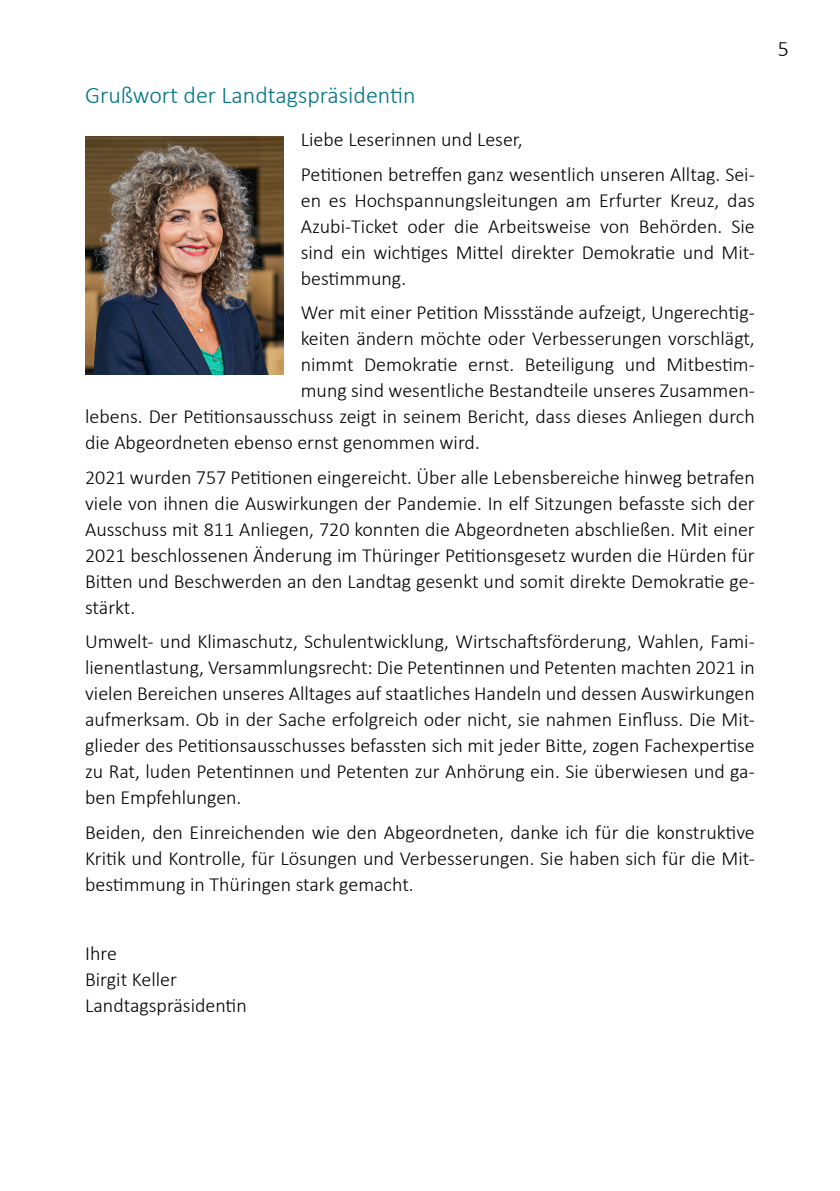
<style>
.page{position:relative;width:840px;height:1191px;background:#fff}
.page>*{position:absolute;margin:0;border:0;box-sizing:border-box;transform-origin:0 0}
.H_2_Grußwort{font:300 24px "Calibri";color:#007485}
.t1{font:300 22px "Calibri";color:#000}
.P_-_Absatz_Grußwort{font:300 20px/26px "Calibri";color:#000;text-align:justify}
</style>
<div class="page">
<img style="left:85px;top:136px;width:198px;height:238px">
<p class="H_2_Grußwort" style="left:85px;top:80px;width:332px">Grußwort der Landtagspräsidentin</p>
<p class="P_-_Absatz_Grußwort" style="left:300px;top:126px;width:223px">Liebe Leserinnen und Leser,</p>
<p class="P_-_Absatz_Grußwort" style="left:300px;top:161px;width:455px">Petitionen betreffen ganz wesentlich unseren Alltag. Sei&shy;en es Hochspannungsleitungen am Erfurter Kreuz, das Azubi-Ticket oder die Arbeitsweise von Behörden. Sie sind ein wichtiges Mittel direkter Demokratie und Mit&shy;bestimmung.</p>
<p class="P_-_Absatz_Grußwort" style="left:300px;top:299px;width:455px">Wer mit einer Petition Missstände aufzeigt, Ungerechtig-</p>
<p class="P_-_Absatz_Grußwort" style="left:300px;top:325px;width:455px">keiten ändern möchte oder Verbesserungen vorschlägt,</p>
<p class="P_-_Absatz_Grußwort" style="left:300px;top:351px;width:455px">nimmt Demokratie ernst. Beteiligung und Mitbestim-</p>
<p class="P_-_Absatz_Grußwort" style="left:300px;top:377px;width:455px">mung sind wesentliche Bestandteile unseres Zusammen-</p>
<p class="P_-_Absatz_Grußwort" style="left:85px;top:403px;width:670px">lebens. Der Petitionsausschuss zeigt in seinem Bericht, dass dieses Anliegen durch</p>
<p class="P_-_Absatz_Grußwort" style="left:85px;top:429px;width:396px">die Abgeordneten ebenso ernst genommen wird.</p>
<p class="P_-_Absatz_Grußwort" style="left:85px;top:464px;width:671px">2021 wurden 757 Petitionen eingereicht. Über alle Lebensbereiche hinweg betrafen viele von ihnen die Auswirkungen der Pandemie. In elf Sitzungen befasste sich der Ausschuss mit 811 Anliegen, 720 konnten die Abgeordneten abschließen. Mit einer 2021 beschlossenen Änderung im Thüringer Petitionsgesetz wurden die Hürden für Bitten und Beschwerden an den Landtag gesenkt und somit direkte Demokratie ge&shy;stärkt.</p>
<p class="P_-_Absatz_Grußwort" style="left:85px;top:628px;width:670px">Umwelt- und Klimaschutz, Schulentwicklung, Wirtschaftsförderung, Wahlen, Fami&shy;lienentlastung, Versammlungsrecht: Die Petentinnen und Petenten machten 2021 in vielen Bereichen unseres Alltages auf staatliches Handeln und dessen Auswirkungen aufmerksam. Ob in der Sache erfolgreich oder nicht, sie nahmen Einfluss. Die Mit&shy;glieder des Petitionsausschusses befassten sich mit jeder Bitte, zogen Fachexpertise zu Rat, luden Petentinnen und Petenten zur Anhörung ein. Sie überwiesen und ga&shy;ben Empfehlungen.</p>
<p class="P_-_Absatz_Grußwort" style="left:85px;top:819px;width:670px">Beiden, den Einreichenden wie den Abgeordneten, danke ich für die konstruktive Kritik und Kontrolle, für Lösungen und Verbesserungen. Sie haben sich für die Mit&shy;bestimmung in Thüringen stark gemacht.</p>
<p class="P_-_Absatz_Grußwort" style="left:85px;top:940px;width:163px;text-align:left">Ihre<br>Birgit Keller<br>Landtagspräsidentin</p>
<p class="t1" style="left:777px;top:35px;width:13px">5</p>
</div>
